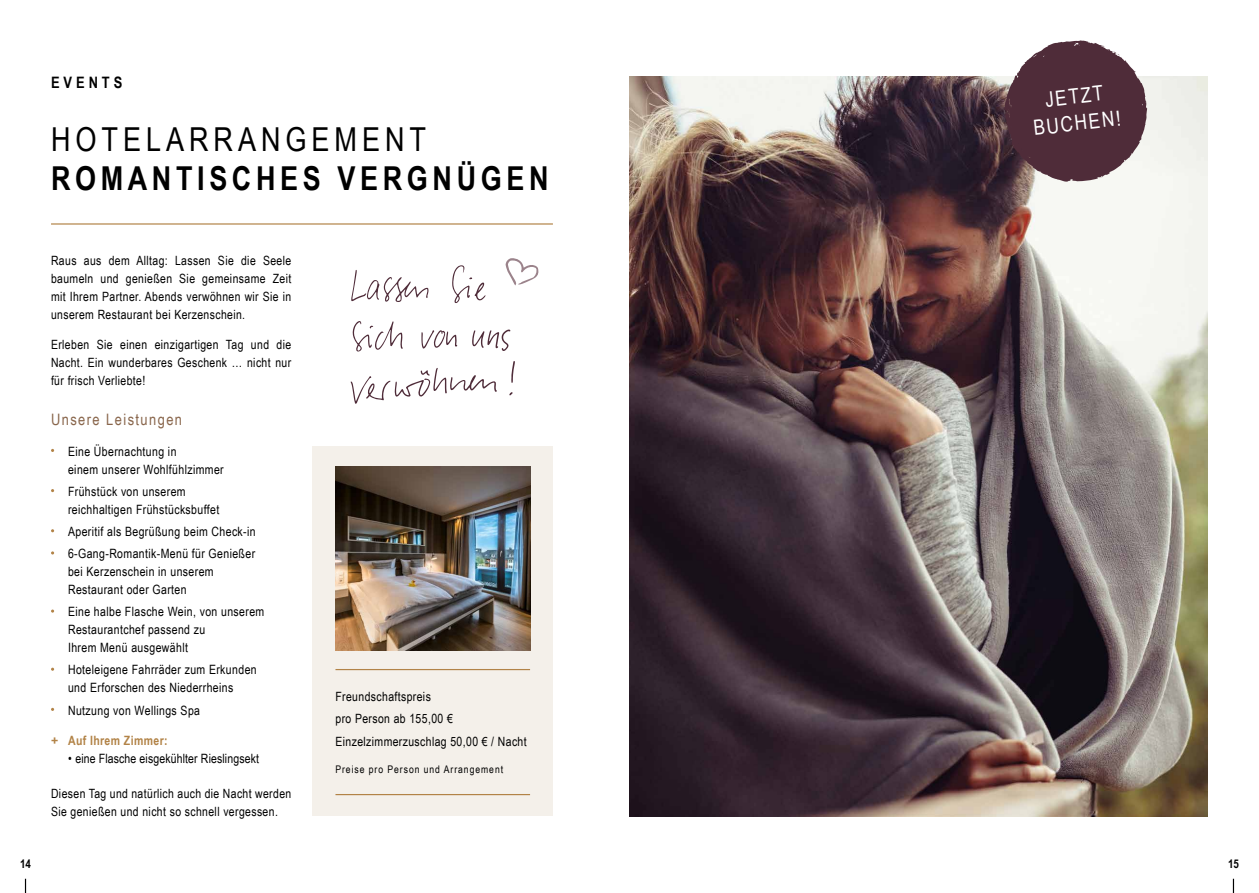
<style>
.page{position:relative;width:1259px;height:893px;background:#fff}
.page>*{position:absolute;margin:0;border:0;box-sizing:border-box;transform-origin:0 0}
.t1{font:700 33px "Arial Narrow";letter-spacing:.14em;color:#000}
.t2{font:33px "Arial Narrow";letter-spacing:.15em;color:#000}
.t3{font:21px/27px "Arial Narrow";color:#fff;text-align:center}
.t4{font:15.75px "Arial Narrow";letter-spacing:.09em;color:#89664c}
.t5{font:700 15.75px "Arial Narrow";letter-spacing:.25em;color:#000}
.t6{font:12.9px/18px "Arial Narrow";letter-spacing:.03em;color:#000}
.t7{font:12.9px "Arial Narrow";letter-spacing:.01em;color:#000}
.t8{font:700 12.9px "Arial Narrow";letter-spacing:.03em;color:#b28347}
.t9{font:12.75px/18px "Arial Narrow";letter-spacing:.03em;color:#000;text-align:justify}
.t10{font:700 12px "Arial Narrow";color:#000}
.t11{font:10.5px "Arial Narrow";letter-spacing:.09em;color:#000}
.s1{font-size:12.75px}
</style>
<div class="page">
<div style="left:313px;top:446px;width:240px;height:370px;background:#f4f0ea"></div>
<img style="left:629px;top:77px;width:579px;height:739px">
<hr style="left:51px;top:223px;width:502px;height:2px;background:#b28347">
<svg style="left:51px;top:609px;width:3px;height:4px"></svg>
<hr style="left:335px;top:669px;width:195px;height:1px;background:#b28347">
<hr style="left:335px;top:794px;width:195px;height:1px;background:#b28347">
<img style="left:335px;top:467px;width:195px;height:184px">
<svg style="left:1004px;top:40px;width:143px;height:142px"></svg>
<svg style="left:351px;top:270px;width:77px;height:32px"></svg>
<svg style="left:472px;top:330px;width:38px;height:21px"></svg>
<svg style="left:421px;top:330px;width:36px;height:19px"></svg>
<svg style="left:511px;top:361px;width:4px;height:22px"></svg>
<svg style="left:350px;top:368px;width:147px;height:36px"></svg>
<svg style="left:352px;top:321px;width:51px;height:31px"></svg>
<svg style="left:452px;top:265px;width:33px;height:38px"></svg>
<svg style="left:505px;top:258px;width:34px;height:27px"></svg>
<svg style="left:1232px;top:879px;width:2px;height:14px"></svg>
<svg style="left:25px;top:879px;width:1px;height:14px"></svg>
<p class="t5" style="left:51px;top:71px;width:73px">EVENTS</p>
<h1 class="t2" style="left:51px;top:115px;width:376px">HOTELARRANGEMENT</h1>
<h1 class="t1" style="left:51px;top:154px;width:499px">ROMANTISCHES VERGNÜGEN</h1>
<p class="t9" style="left:51px;top:251px;width:242px">Raus aus dem Alltag: Lassen Sie die Seele baumeln und genießen Sie gemeinsame Zeit mit Ihrem Partner. Abends verwöhnen wir Sie in unserem Restaurant bei Kerzenschein.</p>
<p class="t9" style="left:51px;top:335px;width:242px">Erleben Sie einen einzigartigen Tag und die Nacht. Ein wunderbares Geschenk … nicht nur für frisch Verliebte!</p>
<p class="t4" style="left:51px;top:408px;width:133px">Unsere Leistungen</p>
<p class="t6" style="left:68px;top:441px;width:157px">Eine Übernachtung in<br>einem unserer Wohlfühlzimmer</p>
<p class="t6" style="left:68px;top:482px;width:153px">Frühstück von unserem reichhaltigen Frühstücksbuffet</p>
<p class="t6" style="left:68px;top:520px;width:189px;line-height:22.2px">Aperitif als Begrüßung beim Check-in<br>6-Gang-Romantik-Menü für Genießer</p>
<p class="t6" style="left:68px;top:562px;width:147px">bei Kerzenschein in unserem<br>Restaurant oder Garten</p>
<p class="t6" style="left:68px;top:602px;width:198px">Eine halbe Flasche Wein, von unserem<br>Restaurantchef passend zu<br>Ihrem Menü ausgewählt</p>
<p class="t6" style="left:68px;top:660px;width:190px">Hoteleigene Fahrräder zum Erkunden und Erforschen des Niederrheins</p>
<p class="t6" style="left:68px;top:700px;width:134px">Nutzung von Wellings Spa</p>
<p class="t8" style="left:51px;top:731px;width:118px"><span class="s1">+</span> Auf Ihrem Zimmer:</p>
<p class="t7" style="left:68px;top:749px;width:192px">• eine Flasche eisgekühlter Rieslingsekt</p>
<p class="t9" style="left:51px;top:784px;width:242px">Diesen Tag und natürlich auch die Nacht werden<br>Sie genießen und nicht so schnell vergessen.</p>
<p class="t9" style="left:335px;top:684px;width:193px;line-height:22.5px;text-align:left">Freundschaftspreis<br>pro Person ab 155,00 €<br>Einzelzimmerzuschlag 50,00 € / Nacht</p>
<p class="t11" style="left:335px;top:761px;width:169px">Preise pro Person und Arrangement</p>
<h2 class="t3" style="left:1029px;top:86px;width:89px;rotate:-6deg">JETZT<br>BUCHEN!</h2>
<p class="t10" style="left:20px;top:855px;width:12px">14</p>
<p class="t10" style="left:1228px;top:855px;width:12px">15</p>
</div>
